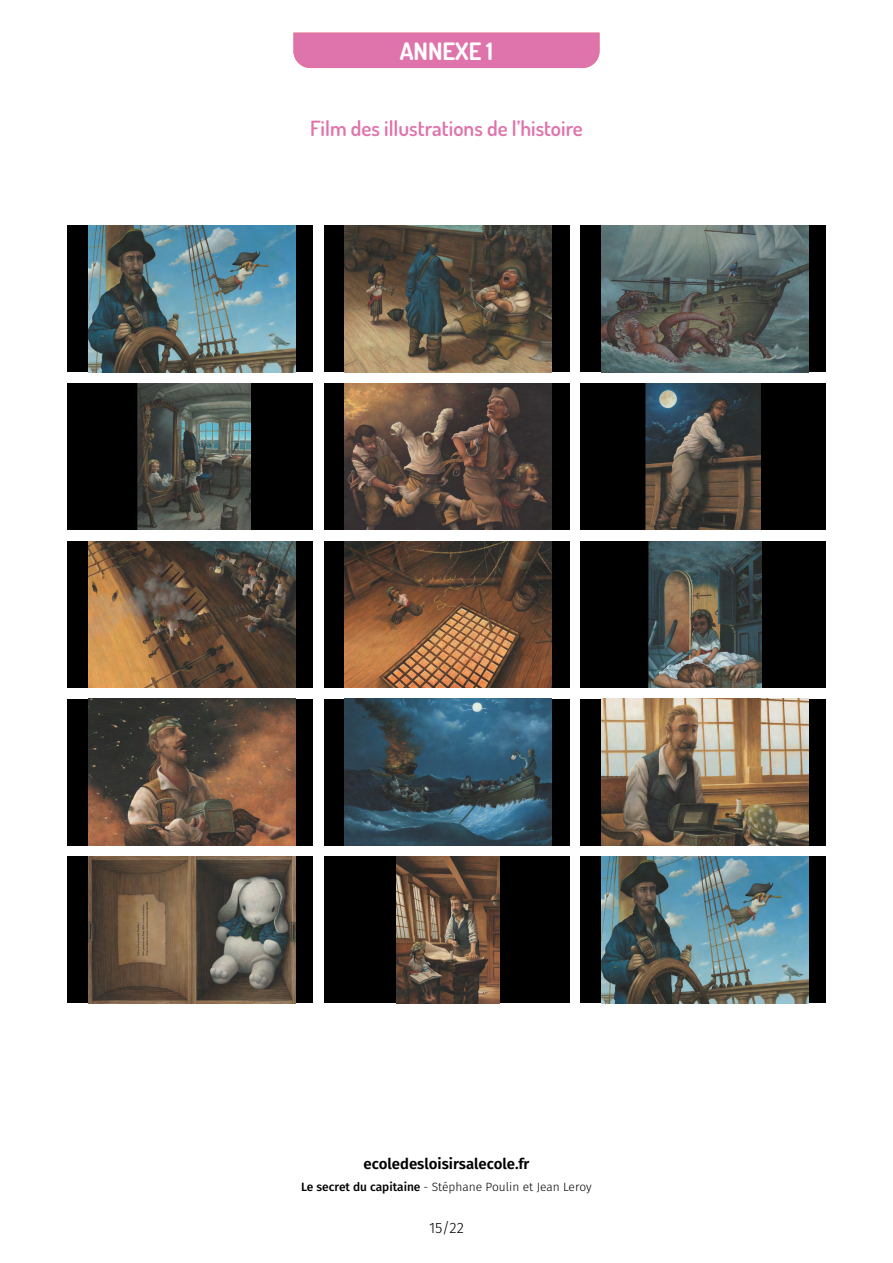
<style>
.page{position:relative;width:893px;height:1263px;background:#fff}
.page>*{position:absolute;margin:0;border:0;box-sizing:border-box;transform-origin:0 0}
.t1{font:700 24px "Dosis";color:#fff}
.t2{font:600 21px "Dosis";color:#df73ab}
.t3{font:600 15px "Fira Sans";color:#000}
.t4{font:300 15px "Fira Sans";color:#000}
.t5{font:300 12px "Fira Sans";color:#000}
.s1{font-weight:500}
</style>
<div class="page">
<hr style="left:0;top:0;width:1px;height:1263px;background:#fbf0f7">
<div style="left:293px;top:33px;width:307px;height:35px;background:#df73ab"></div>
<div style="left:68px;top:226px;width:245px;height:146px;background:#000"></div>
<img style="left:89px;top:226px;width:207px;height:146px">
<div style="left:68px;top:541px;width:245px;height:147px;background:#000"></div>
<img style="left:89px;top:541px;width:207px;height:147px">
<div style="left:68px;top:383px;width:245px;height:147px;background:#000"></div>
<img style="left:137px;top:383px;width:113px;height:147px">
<div style="left:68px;top:699px;width:245px;height:146px;background:#000"></div>
<img style="left:89px;top:699px;width:207px;height:146px">
<div style="left:68px;top:857px;width:245px;height:146px;background:#000"></div>
<img style="left:89px;top:857px;width:207px;height:146px">
<div style="left:324px;top:226px;width:245px;height:146px;background:#000"></div>
<img style="left:345px;top:226px;width:207px;height:146px">
<div style="left:324px;top:541px;width:245px;height:147px;background:#000"></div>
<img style="left:345px;top:541px;width:207px;height:147px">
<div style="left:324px;top:383px;width:245px;height:147px;background:#000"></div>
<img style="left:345px;top:383px;width:207px;height:147px">
<div style="left:324px;top:699px;width:245px;height:146px;background:#000"></div>
<img style="left:345px;top:699px;width:207px;height:146px">
<div style="left:324px;top:857px;width:245px;height:146px;background:#000"></div>
<img style="left:397px;top:857px;width:103px;height:146px">
<div style="left:580px;top:226px;width:245px;height:146px;background:#000"></div>
<img style="left:601px;top:226px;width:207px;height:146px">
<div style="left:580px;top:541px;width:245px;height:147px;background:#000"></div>
<img style="left:648px;top:541px;width:113px;height:147px">
<div style="left:580px;top:383px;width:245px;height:147px;background:#000"></div>
<img style="left:645px;top:383px;width:116px;height:147px">
<div style="left:580px;top:699px;width:245px;height:146px;background:#000"></div>
<img style="left:601px;top:699px;width:207px;height:146px">
<div style="left:580px;top:857px;width:245px;height:146px;background:#000"></div>
<img style="left:601px;top:857px;width:207px;height:146px">
<p class="t1" style="left:400px;top:35px;width:95px">ANNEXE 1</p>
<p class="t2" style="left:310px;top:115px;width:274px">Film des illustrations de l’histoire</p>
<p class="t3" style="left:363px;top:1151px;width:168px">ecoledesloisirsalecole.fr</p>
<p class="t5" style="left:301px;top:1179px;width:292px"><span class="s1">Le secret du capitaine</span> - Stéphane Poulin et Jean Leroy</p>
<p class="t4" style="left:429px;top:1217px;width:36px">15/22</p>
</div>
